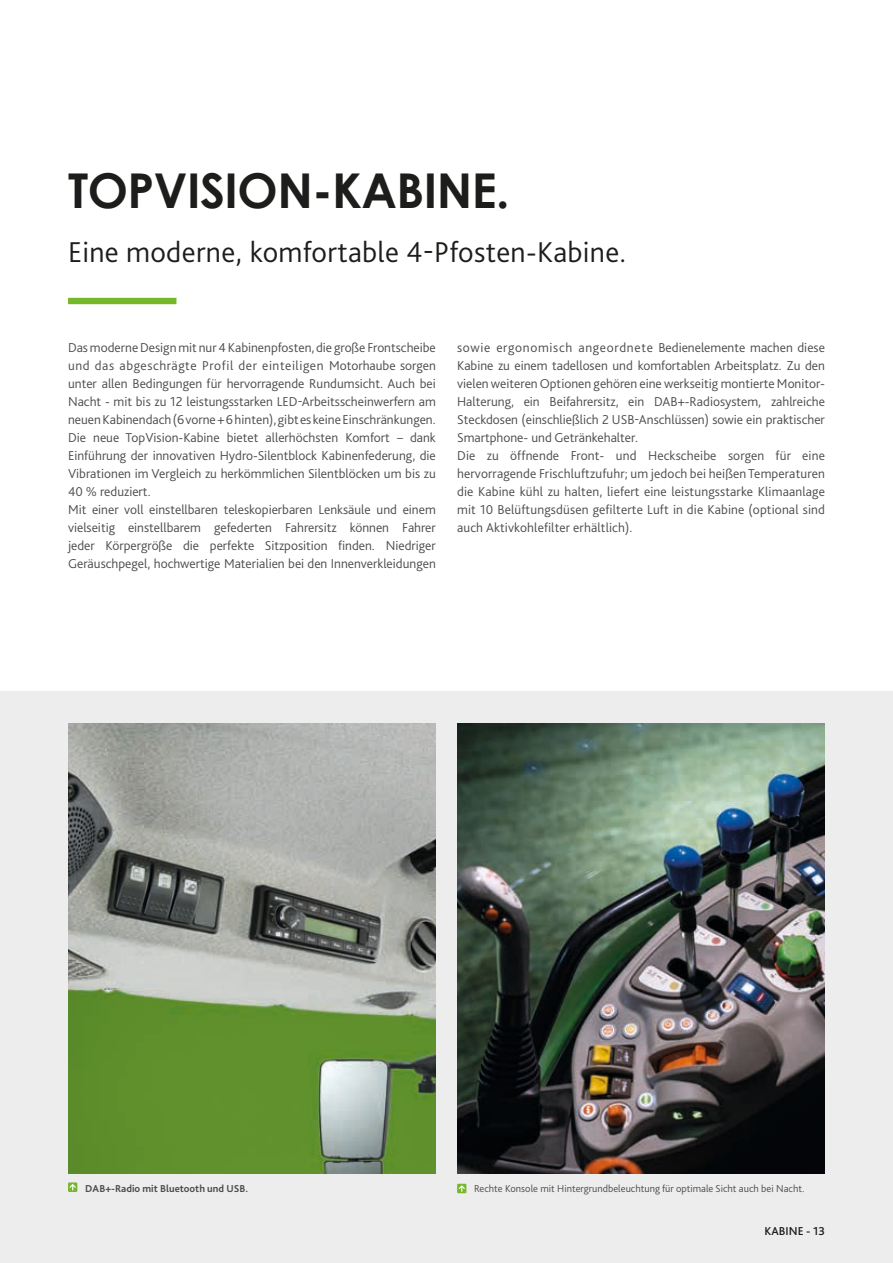
<style>
.page{position:relative;width:893px;height:1263px;background:#fff}
.page>*{position:absolute;margin:0;border:0;box-sizing:border-box;transform-origin:0 0}
.t1{font:700 48px "Century Gothic";letter-spacing:-.01em;color:#1d1d1b}
.t2{font:300 30px "Bliss Pro";letter-spacing:.01em;color:#1d1d1b}
.t3{font:300 13.5px/18px "Bliss Pro";color:#4b4b4a}
.t4{font:500 12px "Bliss Pro";color:#1d1d1b}
.t5{font:300 10.5px "Bliss Pro";color:#4b4b4a}
.t6{font:700 10.5px "Bliss Pro";color:#4b4b4a}
</style>
<div class="page">
<div style="left:0;top:692px;width:893px;height:571px;background:#ededed"></div>
<img style="left:68px;top:724px;width:368px;height:450px">
<img style="left:457px;top:724px;width:368px;height:450px">
<div style="left:68px;top:298px;width:108px;height:6px;background:#76b82a"></div>
<svg style="left:68px;top:1182px;width:9px;height:10px"></svg>
<svg style="left:70px;top:1184px;width:6px;height:6px"></svg>
<div style="left:457px;top:1184px;width:9px;height:9px;background:#76b82a"></div>
<svg style="left:459px;top:1185px;width:6px;height:7px"></svg>
<h1 class="t1" style="left:68px;top:154px;width:443px">TOPVISION-KABINE.</h1>
<h2 class="t2" style="left:68px;top:233px;width:560px">Eine moderne, komfortable 4-Pfosten-Kabine.</h2>
<p class="t3" style="left:68px;top:338px;width:369px">Das moderne Design mit nur 4 Kabinenpfosten, die große Frontscheibe und das abgeschrägte Profil der einteiligen Motorhaube sorgen unter allen Bedingungen für hervorragende Rundumsicht. Auch bei Nacht - mit bis zu 12 leistungsstarken LED-Arbeitsscheinwerfern am neuen Kabinendach (6 vorne + 6 hinten), gibt es keine Einschränkungen.<br>Die neue TopVision-Kabine bietet allerhöchsten Komfort – dank Einführung der innovativen Hydro-Silentblock Kabinenfederung, die Vibrationen im Vergleich zu herkömmlichen Silentblöcken um bis zu 40 % reduziert.<br>Mit einer voll einstellbaren teleskopierbaren Lenksäule und einem vielseitig einstellbarem gefederten Fahrersitz können Fahrer jeder Körpergröße die perfekte Sitzposition finden. Niedriger Geräuschpegel, hochwertige Materialien bei den Innenverkleidungen</p>
<p class="t3" style="left:457px;top:338px;width:369px">sowie ergonomisch angeordnete Bedienelemente machen diese Kabine zu einem tadellosen und komfortablen Arbeitsplatz. Zu den vielen weiteren Optionen gehören eine werkseitig montierte Monitor-Halterung, ein Beifahrersitz, ein DAB+-Radiosystem, zahlreiche Steckdosen (einschließlich 2 USB-Anschlüssen) sowie ein praktischer Smartphone- und Getränkehalter.<br>Die zu öffnende Front- und Heckscheibe sorgen für eine hervorragende Frischluftzufuhr; um jedoch bei heißen Temperaturen die Kabine kühl zu halten, liefert eine leistungsstarke Klimaanlage mit 10 Belüftungsdüsen gefilterte Luft in die Kabine (optional sind auch Aktivkohlefilter erhältlich).</p>
<p class="t6" style="left:85px;top:1182px;width:165px">DAB+-Radio mit Bluetooth und USB.</p>
<p class="t5" style="left:474px;top:1182px;width:332px">Rechte Konsole mit Hintergrundbeleuchtung für optimale Sicht auch bei Nacht.</p>
<p class="t4" style="left:764px;top:1223px;width:62px">KABINE - 13</p>
</div>
